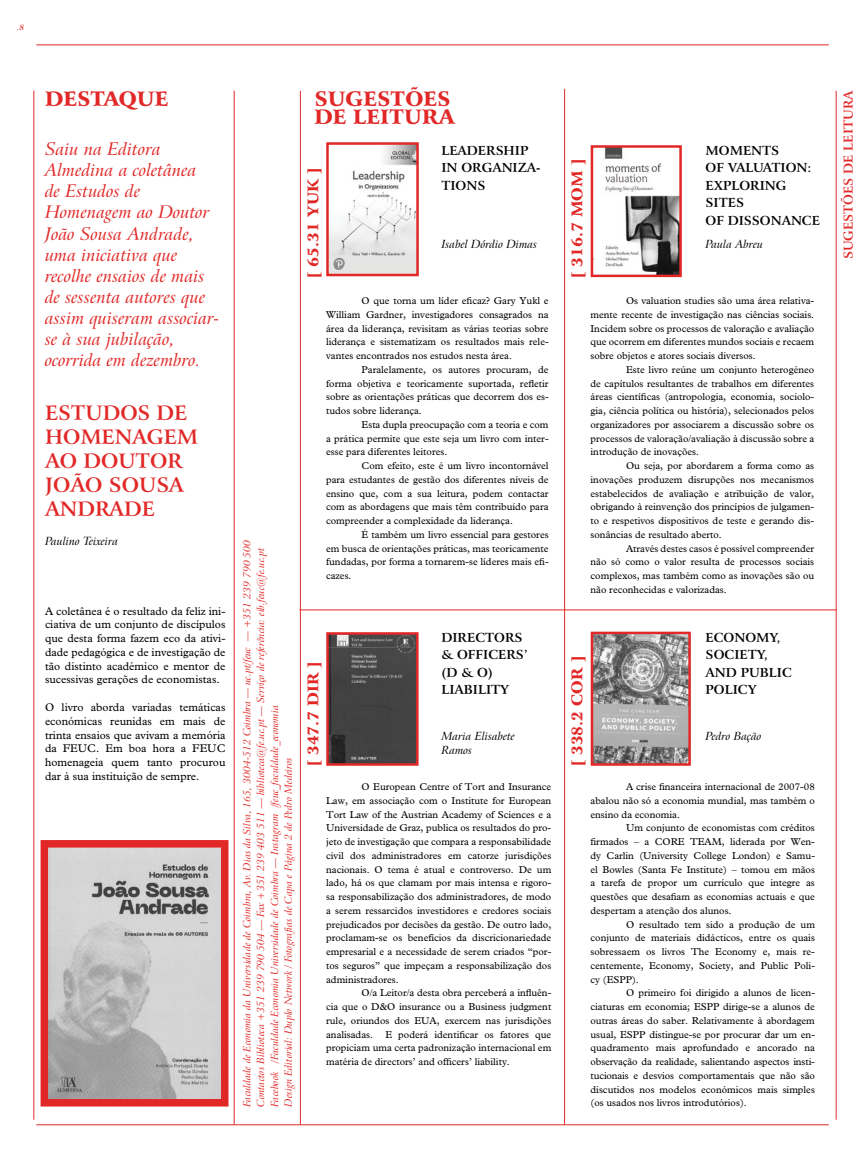
<style>
.page{position:relative;width:865px;height:1170px;background:#fff}
.page>*{position:absolute;margin:0;border:0;box-sizing:border-box;transform-origin:0 0}
.t1{font:700 20px/24px "Arrus BT";color:#e12827}
.t2{font:900 20px/17.5px "Arrus BT";color:#e12827}
.t3{font:italic 17.5px/21px "Arrus BT";color:#e12827}
.t4{font:900 15px "Arrus BT";color:#e12827}
.t5{font:700 12.5px/17.5px "Arrus BT";color:#000}
.t6{font:700 12.5px "Arrus BT";color:#e12827}
.t7{font:11.25px/13.8px "Plantin Std";color:#000;text-align:justify}
.t8{font:italic 11.25px "Arrus BT";color:#000}
.t9{font:10px/13.8px "Plantin Std";color:#000;text-align:justify}
.t10{font:italic 10px/13.8px "Arrus BT";color:#e12827}
.t11{font:italic 700 7.5px "Arrus BT";color:#e12827}
</style>
<div class="page">
<img style="left:329px;top:145px;width:87px;height:128px">
<div style="left:326px;top:142px;width:93px;height:134px;border:2px solid #e12827"></div>
<img style="left:329px;top:635px;width:86px;height:127px">
<div style="left:326px;top:632px;width:92px;height:133px;border:2px solid #e12827"></div>
<img style="left:593px;top:148px;width:85px;height:126px">
<div style="left:590px;top:145px;width:91px;height:132px;border:2px solid #e12827"></div>
<img style="left:593px;top:634px;width:95px;height:128px">
<div style="left:590px;top:631px;width:101px;height:134px;border:2px solid #e12827"></div>
<img style="left:50px;top:849px;width:169px;height:248px">
<div style="left:41px;top:840px;width:187px;height:266px;border:8px solid #e12827"></div>
<hr style="left:36px;top:1124px;width:792px;height:1px;background:#e12827">
<hr style="left:36px;top:45px;width:792px;height:1px;background:#e12827">
<hr style="left:564px;top:89px;width:1px;height:1035px;background:#e12827">
<hr style="left:300px;top:91px;width:1px;height:1033px;background:#e12827">
<hr style="left:836px;top:91px;width:1px;height:1028px;background:#e12827">
<hr style="left:234px;top:91px;width:1px;height:1033px;background:#e12827">
<hr style="left:34px;top:91px;width:1px;height:1028px;background:#e12827">
<hr style="left:299px;top:609px;width:537px;height:1px;background:#e12827">
<p class="t11" style="left:17px;top:23px;width:9px">.8</p>
<h1 class="t2" style="left:45px;top:91px;width:125px">DESTAQUE</h1>
<h1 class="t2" style="left:314px;top:91px;width:142px">SUGESTÕES<br>DE LEITURA</h1>
<h2 class="t3" style="left:45px;top:139px;width:176px">Saiu na Editora<br>Almedina a coletânea<br>de Estudos de<br>Homenagem ao Doutor<br>João Sousa Andrade, uma iniciativa que recolhe ensaios de mais de sessenta autores que assim quiseram associar&shy;se à sua jubilação, ocorrida em dezembro.</h2>
<h1 class="t1" style="left:45px;top:401px;width:155px">ESTUDOS DE<br>HOMENAGEM<br>AO DOUTOR<br>JOÃO SOUSA<br>ANDRADE</h1>
<p class="t8" style="left:45px;top:534px;width:75px">Paulino Teixeira</p>
<p class="t7" style="left:45px;top:604px;width:182px">A coletânea é o resultado da feliz ini&shy;ciativa de um conjunto de discípulos que desta forma fazem eco da ativi&shy;dade pedagógica e de investigação de tão distinto académico e mentor de sucessivas gerações de economistas.</p>
<p class="t7" style="left:45px;top:700px;width:182px">O livro aborda variadas temáticas económicas reunidas em mais de trinta ensaios que avivam a memória da FEUC. Em boa hora a FEUC homenageia quem tanto procurou dar à sua instituição de sempre.</p>
<p class="t10" style="left:240px;top:1106px;width:568px;rotate:-90deg">Faculdade de Economia da Universidade de Coimbra, Av. Dias da Silva, 165, 3004-512 Coimbra — uc.pt/feuc — +351 239 790 500<br>Contactos Biblioteca +351 239 790 504 — Fax +351 239 403 511 — biblioteca@fe.uc.pt — Serviço de referência: eib.feuc@fe.uc.pt Facebook /Faculdade Economia Universidade de Coimbra — Instagram /feuc_faculdade_economia<br>Design Editorial: Duplo Network / Fotografias de Capa e Página 2 de Pedro Medeiros</p>
<p class="t5" style="left:705px;top:142px;width:116px">MOMENTS<br>OF VALUATION:<br>EXPLORING<br>SITES<br>OF DISSONANCE</p>
<p class="t5" style="left:441px;top:142px;width:101px">LEADERSHIP<br>IN ORGANIZA-<br>TIONS</p>
<h3 class="t4" style="left:304px;top:278px;width:112px;rotate:-90deg">[ 65.31 YUK ]</h3>
<h3 class="t4" style="left:567px;top:278px;width:120px;rotate:-90deg">[ 316.7 MOM ]</h3>
<p class="t8" style="left:441px;top:237px;width:97px">Isabel Dórdio Dimas</p>
<p class="t8" style="left:705px;top:237px;width:59px">Paula Abreu</p>
<p class="t9" style="left:326px;top:294px;width:224px;text-indent:35px">O que torna um líder eficaz? Gary Yukl e William Gardner, investigadores consagrados na área da liderança, revisitam as várias teorias sobre liderança e sistematizam os resultados mais rele&shy;vantes encontrados nos estudos nesta área.</p>
<p class="t9" style="left:326px;top:362px;width:224px;text-indent:35px">Paralelamente, os autores procuram, de forma objetiva e teoricamente suportada, refletir sobre as orientações práticas que decorrem dos es&shy;tudos sobre liderança.</p>
<p class="t9" style="left:326px;top:417px;width:224px;text-indent:35px">Esta dupla preocupação com a teoria e com a prática permite que este seja um livro com inter&shy;esse para diferentes leitores.</p>
<p class="t9" style="left:326px;top:459px;width:224px;text-indent:35px">Com efeito, este é um livro incontornável para estudantes de gestão dos diferentes níveis de ensino que, com a sua leitura, podem contactar com as abordagens que mais têm contribuído para compreender a complexidade da liderança.</p>
<p class="t9" style="left:326px;top:527px;width:224px;text-indent:35px">É também um livro essencial para gestores em busca de orientações práticas, mas teoricamente fundadas, por forma a tornarem-se líderes mais efi&shy;cazes.</p>
<p class="t9" style="left:590px;top:294px;width:225px;text-indent:35px">Os valuation studies são uma área relativa&shy;mente recente de investigação nas ciências sociais.<br>Incidem sobre os processos de valoração e avaliação que ocorrem em diferentes mundos sociais e recaem sobre objetos e atores sociais diversos.</p>
<p class="t9" style="left:590px;top:362px;width:225px;text-indent:35px">Este livro reúne um conjunto heterogéneo de capítulos resultantes de trabalhos em diferentes áreas científicas (antropologia, economia, sociolo&shy;gia, ciência política ou história), selecionados pelos organizadores por associarem a discussão sobre os processos de valoração/avaliação à discussão sobre a introdução de inovações.</p>
<p class="t9" style="left:590px;top:459px;width:225px;text-indent:35px">Ou seja, por abordarem a forma como as inovações produzem disrupções nos mecanismos estabelecidos de avaliação e atribuição de valor, obrigando à reinvenção dos princípios de julgamen&shy;to e respetivos dispositivos de teste e gerando dis&shy;sonâncias de resultado aberto.</p>
<p class="t9" style="left:590px;top:541px;width:225px;text-indent:35px">Através destes casos é possível compreender não só como o valor resulta de processos sociais complexos, mas também como as inovações são ou não reconhecidas e valorizadas.</p>
<p class="t5" style="left:705px;top:628px;width:88px">ECONOMY,<br>SOCIETY,<br>AND PUBLIC<br>POLICY</p>
<p class="t5" style="left:441px;top:628px;width:88px">DIRECTORS &amp; OFFICERS’ (D &amp; O)<br>LIABILITY</p>
<h3 class="t4" style="left:567px;top:766px;width:112px;rotate:-90deg">[ 338.2 COR ]</h3>
<h3 class="t4" style="left:304px;top:766px;width:106px;rotate:-90deg">[ 347.7 DIR ]</h3>
<p class="t8" style="left:441px;top:729px;width:75px">Maria Elisabete</p>
<p class="t8" style="left:705px;top:729px;width:57px">Pedro Bação</p>
<p class="t8" style="left:441px;top:743px;width:32px">Ramos</p>
<p class="t9" style="left:326px;top:779px;width:227px;text-indent:35px">O European Centre of Tort and Insurance Law, em associação com o Institute for European Tort Law of the Austrian Academy of Sciences e a Universidade de Graz, publica os resultados do pro&shy;jeto de investigação que compara a responsabilidade civil dos administradores em catorze jurisdições nacionais. O tema é atual e controverso. De um lado, há os que clamam por mais intensa e rigoro&shy;sa responsabilização dos administradores, de modo a serem ressarcidos investidores e credores sociais prejudicados por decisões da gestão. De outro lado, proclamam-se os benefícios da discricionariedade empresarial e a necessidade de serem criados “por&shy;tos seguros” que impeçam a responsabilização dos administradores.</p>
<p class="t9" style="left:326px;top:986px;width:227px;text-indent:35px">O/a Leitor/a desta obra perceberá a influên&shy;cia que o D&amp;O insurance ou a Business judgment rule, oriundos dos EUA, exercem nas jurisdições analisadas. E poderá identificar os fatores que propiciam uma certa padronização internacional em matéria de directors’ and officers’ liability.</p>
<p class="t9" style="left:590px;top:779px;width:226px;text-indent:35px">A crise financeira internacional de 2007-08 abalou não só a economia mundial, mas também o ensino da economia.</p>
<p class="t9" style="left:590px;top:821px;width:226px;text-indent:35px">Um conjunto de economistas com créditos firmados – a CORE TEAM, liderada por Wen&shy;dy Carlin (University College London) e Samu&shy;el Bowles (Santa Fe Institute) – tomou em mãos a tarefa de propor um currículo que integre as questões que desafiam as economias actuais e que despertam a atenção dos alunos.</p>
<p class="t9" style="left:590px;top:917px;width:226px;text-indent:35px">O resultado tem sido a produção de um conjunto de materiais didácticos, entre os quais sobressaem os livros The Economy e, mais re&shy;centemente, Economy, Society, and Public Poli&shy;cy (ESPP).</p>
<p class="t9" style="left:590px;top:986px;width:226px;text-indent:35px">O primeiro foi dirigido a alunos de licen&shy;ciaturas em economia; ESPP dirige-se a alunos de outras áreas do saber. Relativamente à abordagem usual, ESPP distingue-se por procurar dar um en&shy;quadramento mais aprofundado e ancorado na observação da realidade, salientando aspectos insti&shy;tucionais e desvios comportamentais que não são discutidos nos modelos económicos mais simples (os usados nos livros introdutórios).</p>
<p class="t6" style="left:840px;top:259px;width:170px;rotate:-90deg">SUGESTÕES DE LEITURA</p>
</div>
